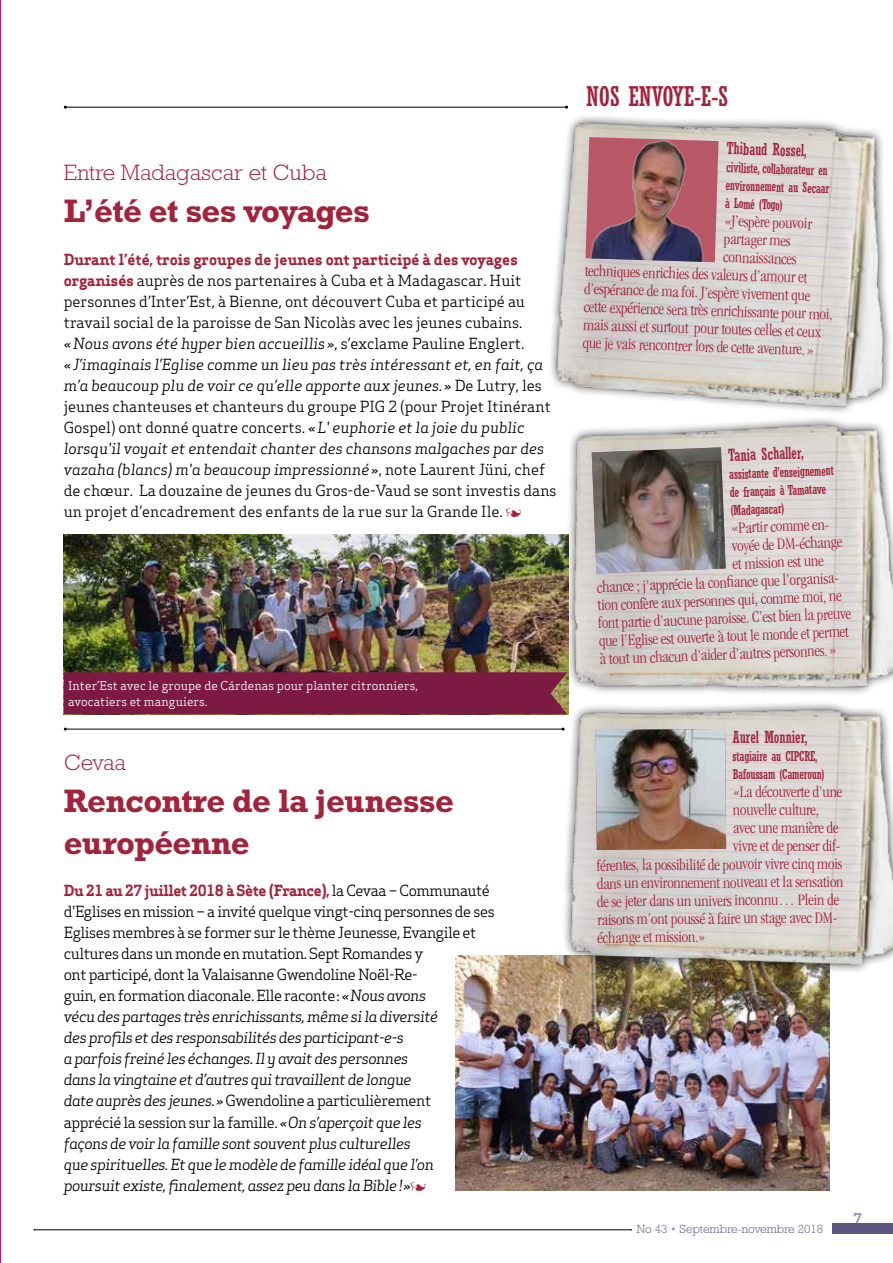
<style>
.page{position:relative;width:893px;height:1263px;background:#fff}
.page>*{position:absolute;margin:0;border:0;box-sizing:border-box;transform-origin:0 0}
.t1{font:700 33px/42.2px "Rockwell";letter-spacing:-.02em;color:#a2243c}
.t2{font:condensed 27px "Rockwell";letter-spacing:-.01em;color:#a2243c}
.t3{font:300 22.5px "Rockwell";color:#a2243c}
.t4{font:300 condensed 16.5px "Garamond";color:#a2243c}
.t5{font:condensed 16.5px "Rockwell";color:#a2243c}
.t6{font:15px/21px "Apex Serif";color:#000}
.t7{font:italic 15px/21px "Apex Serif";letter-spacing:-.03em;color:#000}
.t8{font:700 14.7px "Apex Serif";color:#a38fbf}
.t9{font:condensed 13.5px/18px "Rockwell";letter-spacing:-.03em;color:#a2243c}
.t10{font:12px/16px "Apex Serif";letter-spacing:.01em;color:#fff}
.t11{font:300 12px "Rockwell";color:#5c577e}
.s1{font-weight:700;color:#a2243c}
.s2{font-style:italic}
.s3{font-family:"IM FELL FLOWERS 2";font-size:9px;color:#a2243c}
.s4{font-weight:700;font-style:normal;color:#a2243c}
.s5{font-style:normal}
.s6{font-family:"IM FELL FLOWERS 2";font-style:normal;font-size:9px;color:#a2243c}
.s7{color:#a38fbf}
</style>
<div class="page">
<hr style="left:34px;top:1229px;width:597px;height:1px;background:#000">
<div style="left:832px;top:1224px;width:61px;height:10px;background:#5c577e"></div>
<img style="left:455px;top:956px;width:374px;height:235px">
<hr style="left:65px;top:729px;width:498px;height:1px;background:#000">
<img style="left:537px;top:105px;width:353px;height:303px">
<img style="left:568px;top:408px;width:325px;height:285px">
<div style="left:562px;top:700px;width:331px;height:274px;background:#000;opacity:.75"></div>
<img style="left:564px;top:693px;width:329px;height:274px">
<img style="left:586px;top:137px;width:132px;height:125px">
<img style="left:592px;top:447px;width:134px;height:126px">
<img style="left:596px;top:729px;width:130px;height:121px">
<hr style="left:65px;top:107px;width:502px;height:1px;background:#000">
<hr style="left:0;top:0;width:1px;height:1263px;background:#cf1054">
<img style="left:64px;top:534px;width:504px;height:180px">
<div style="left:64px;top:672px;width:503px;height:42px;background:#7c1a44"></div>
<h3 class="t3" style="left:64px;top:160px;width:265px">Entre Madagascar et Cuba</h3>
<h1 class="t1" style="left:64px;top:190px;width:308px">L’été et ses voyages</h1>
<p class="t6" style="left:64px;top:248px;width:494px"><span class="s1">Durant l’été, trois groupes de jeunes ont participé à des voyages organisés</span> auprès de nos partenaires à Cuba et à Madagascar. Huit personnes d’Inter’Est, à Bienne, ont découvert Cuba et participé au travail social de la paroisse de San Nicolàs avec les jeunes cubains. <span class="s2">«Nous avons été hyper bien accueillis »</span>, s’exclame Pauline Englert.<br><span class="s2">« J’imaginais l’Eglise comme un lieu pas très intéressant et, en fait, ça m’a beaucoup plu de voir ce qu’elle apporte aux jeunes. »</span> De Lutry, les jeunes chanteuses et chanteurs du groupe PIG 2 (pour Projet Itinérant Gospel) ont donné quatre concerts. <span class="s2">«L' euphorie et la joie du public lorsqu'il voyait et entendait chanter des chansons malgaches par des vazaha (blancs) m'a beaucoup impressionné»</span>, note Laurent Jüni, chef de chœur. La douzaine de jeunes du Gros-de-Vaud se sont investis dans un projet d’encadrement des enfants de la rue sur la Grande Ile. <span class="s3">a</span></p>
<p class="t10" style="left:68px;top:677px;width:352px">Inter’Est avec le groupe de Cárdenas pour planter citronniers, avocatiers et manguiers.</p>
<h3 class="t3" style="left:64px;top:749px;width:64px">Cevaa</h3>
<h1 class="t1" style="left:64px;top:779px;width:392px">Rencontre de la jeunesse européenne</h1>
<p class="t7" style="left:64px;top:880px;width:432px"><span class="s4">Du 21 au 27 juillet 2018 à Sète (France),</span> <span class="s5">la Cevaa – Communauté d'Eglises en mission – a invité quelque vingt-cinq personnes de ses Eglises membres à se former sur le thème Jeunesse, Evangile et cultures dans un monde en mutation. Sept Romandes y<br>ont participé, dont la Valaisanne Gwendoline Noël-Re-<br>guin, en formation diaconale. Elle raconte:</span> «Nous avons<br>vécu des partages très enrichissants, même si la diversité<br>des profils et des responsabilités des participant-e-s<br>a parfois freiné les échanges. Il y avait des personnes<br>dans la vingtaine et d’autres qui travaillent de longue<br>date auprès des jeunes.» <span class="s5">Gwendoline a particulièrement<br>apprécié la session sur la famille.</span> «On s’aperçoit que les<br>façons de voir la famille sont souvent plus culturelles<br>que spirituelles. Et que le modèle de famille idéal que l’on<br>poursuit existe, finalement, assez peu dans la Bible !»<span class="s6">a</span></p>
<h2 class="t2" style="left:586px;top:81px;width:144px">NOS ENVOYE-E-S</h2>
<p class="t5" style="left:727px;top:139px;width:82px;rotate:2deg">Thibaud Rossel,</p>
<p class="t9" style="left:726px;top:158px;width:105px;rotate:2deg">civiliste, collaborateur en environnement au Secaar à Lomé (Togo)</p>
<p class="t4" style="left:725px;top:212px;width:89px;rotate:2deg">«J’espère pouvoir</p>
<p class="t4" style="left:724px;top:230px;width:68px;rotate:2deg">partager mes</p>
<p class="t4" style="left:724px;top:248px;width:75px;rotate:2deg">connaissances</p>
<p class="t4" style="left:585px;top:261px;width:224px;rotate:2deg">techniques enrichies des valeurs d’amour et</p>
<p class="t4" style="left:585px;top:279px;width:228px;rotate:2deg">d’espérance de ma foi. J’espère vivement que</p>
<p class="t4" style="left:584px;top:297px;width:250px;rotate:2deg">cette expérience sera très enrichissante pour moi,</p>
<p class="t4" style="left:584px;top:315px;width:240px;rotate:2deg">mais aussi et surtout pour toutes celles et ceux</p>
<p class="t4" style="left:583px;top:333px;width:233px;rotate:2deg">que je vais rencontrer lors de cette aventure.»</p>
<p class="t5" style="left:728px;top:446px;width:77px;rotate:-2deg">Tania Schaller,</p>
<p class="t9" style="left:729px;top:465px;width:106px;rotate:-2deg">assistante d’enseignement de français à Tamatave (Madagascar)</p>
<p class="t4" style="left:731px;top:519px;width:103px;rotate:-2deg">«Partir comme en-</p>
<p class="t4" style="left:732px;top:537px;width:112px;rotate:-2deg">voyée de DM-échange</p>
<p class="t4" style="left:732px;top:555px;width:93px;rotate:-2deg">et mission est une</p>
<p class="t4" style="left:597px;top:578px;width:247px;rotate:-2deg">chance ; j’apprécie la confi ance que l’organisa-</p>
<p class="t4" style="left:597px;top:596px;width:246px;rotate:-2deg">tion confère aux personnes qui, comme moi, ne</p>
<p class="t4" style="left:598px;top:614px;width:254px;rotate:-2deg">font partie d’aucune paroisse. C’est bien la preuve</p>
<p class="t4" style="left:599px;top:632px;width:251px;rotate:-2deg">que l’Eglise est ouverte à tout le monde et permet</p>
<p class="t4" style="left:599px;top:650px;width:238px;rotate:-2deg">à tout un chacun d’aider d’autres personnes.»</p>
<p class="t5" style="left:732px;top:728px;width:77px;rotate:-1deg">Aurel Monnier,</p>
<p class="t9" style="left:732px;top:747px;width:94px">stagiaire au CIPCRE,<br>Bafoussam (Cameroun)</p>
<p class="t4" style="left:733px;top:784px;width:111px;rotate:-1deg">«La découverte d’une</p>
<p class="t4" style="left:733px;top:802px;width:88px;rotate:-1deg">nouvelle culture,</p>
<p class="t4" style="left:733px;top:820px;width:107px;rotate:-1deg">avec une manière de</p>
<p class="t4" style="left:733px;top:838px;width:112px;rotate:-1deg">vivre et de penser dif-</p>
<p class="t4" style="left:597px;top:857px;width:247px;rotate:-1deg">férentes, la possibilité de pouvoir vivre cinq mois</p>
<p class="t4" style="left:597px;top:876px;width:248px;rotate:-1deg">dans un environnement nouveau et la sensation</p>
<p class="t4" style="left:597px;top:893px;width:243px;rotate:-1deg">de se jeter dans un univers inconnu… Plein de</p>
<p class="t4" style="left:597px;top:911px;width:245px;rotate:-1deg">raisons m’ont poussé à faire un stage avec DM-</p>
<p class="t4" style="left:597px;top:929px;width:110px;rotate:-1deg">échange et mission.»</p>
<p class="t11" style="left:637px;top:1222px;width:188px">No 43 <span class="s7">•</span> Septembre-novembre 2018</p>
<p class="t8" style="left:853px;top:1209px;width:10px">7</p>
</div>
